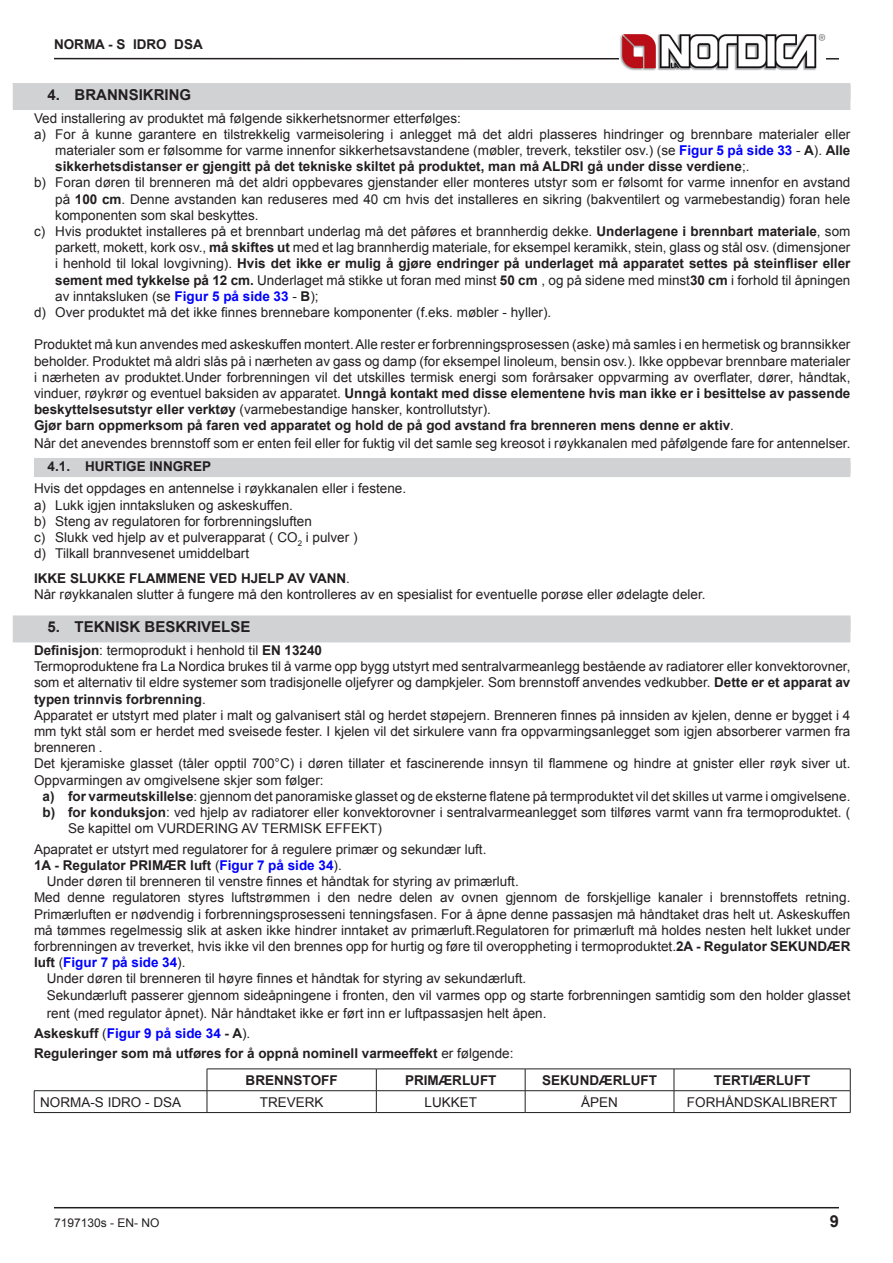
<style>
.page{position:relative;width:893px;height:1263px;background:#fff}
.page>*{position:absolute;margin:0;border:0;box-sizing:border-box;transform-origin:0 0}
.t1{font:700 16.5px "Arial";color:#231f20}
.t2{font:700 15px "Arial";color:#231f20}
.t3{font:13.5px/16.2px "Arial";color:#231f20}
.t4{font:700 13.5px "Arial";color:#231f20}
.t5{font:700 13.5px "Arial";color:#00f}
.t6{font:12px "Arial";color:#231f20}
.s1{font-weight:700;color:#00f}
.s2{font-weight:700}
.s3{font-weight:400}
.s4{color:#231f20}
.s5{font-weight:400;color:#231f20}
</style>
<div class="page">
<hr style="left:54px;top:1207px;width:785px;height:1px;background:#231f20">
<hr style="left:54px;top:58px;width:785px;height:2px;background:#231f20">
<img style="left:619px;top:34px;width:206px;height:36px">
<div style="left:13px;top:83px;width:837px;height:27px;background:#d1d2d4"></div>
<div style="left:34px;top:462px;width:816px;height:15px;background:#d1d2d4"></div>
<div style="left:34px;top:458px;width:816px;height:15px;background:#d1d2d4"></div>
<div style="left:13px;top:615px;width:837px;height:27px;background:#d1d2d4"></div>
<hr style="left:207px;top:1069px;width:169px;height:1px;background:#231f20">
<hr style="left:376px;top:1069px;width:149px;height:1px;background:#231f20">
<hr style="left:525px;top:1069px;width:149px;height:1px;background:#231f20">
<hr style="left:674px;top:1069px;width:176px;height:1px;background:#231f20">
<hr style="left:34px;top:1090px;width:173px;height:1px;background:#231f20">
<svg style="left:34px;top:1091px;width:1px;height:21px"></svg>
<hr style="left:207px;top:1090px;width:169px;height:1px;background:#231f20">
<svg style="left:207px;top:1069px;width:1px;height:43px"></svg>
<hr style="left:376px;top:1090px;width:149px;height:1px;background:#231f20">
<svg style="left:376px;top:1069px;width:1px;height:43px"></svg>
<hr style="left:525px;top:1090px;width:149px;height:1px;background:#231f20">
<svg style="left:525px;top:1069px;width:1px;height:43px"></svg>
<hr style="left:674px;top:1090px;width:176px;height:1px;background:#231f20">
<svg style="left:674px;top:1069px;width:1px;height:43px"></svg>
<svg style="left:850px;top:1069px;width:1px;height:43px"></svg>
<hr style="left:34px;top:1112px;width:173px;height:1px;background:#231f20">
<hr style="left:207px;top:1112px;width:169px;height:1px;background:#231f20">
<hr style="left:376px;top:1112px;width:149px;height:1px;background:#231f20">
<hr style="left:525px;top:1112px;width:149px;height:1px;background:#231f20">
<hr style="left:674px;top:1112px;width:176px;height:1px;background:#231f20">
<p class="t4" style="left:54px;top:35px;width:150px">NORMA - S IDRO DSA</p>
<p class="t2" style="left:48px;top:85px;width:145px">4. BRANNSIKRING</p>
<p class="t3" style="left:34px;top:110px;width:428px">Ved installering av produktet må følgende sikkerhetsnormer etterfølges:</p>
<p class="t3" style="left:34px;top:126px;width:818px">a) For å kunne garantere en tilstrekkelig varmeisolering i anlegget må det aldri plasseres hindringer og brennbare materialer eller</p>
<p class="t3" style="left:55px;top:142px;width:797px">materialer som er følsomme for varme innenfor sikkerhetsavstandene (møbler, treverk, tekstiler osv.) (se <span class="s1">Figur 5 på side 33</span> - <span class="s2">A</span>). <span class="s2">Alle</span></p>
<p class="t4" style="left:55px;top:157px;width:696px">sikkerhetsdistanser er gjengitt på det tekniske skiltet på produktet, man må ALDRI gå under disse verdiene<span class="s3">;.</span></p>
<p class="t3" style="left:34px;top:175px;width:818px">b) Foran døren til brenneren må det aldri oppbevares gjenstander eller monteres utstyr som er følsomt for varme innenfor en avstand</p>
<p class="t3" style="left:55px;top:191px;width:797px">på <span class="s2">100 cm</span>. Denne avstanden kan reduseres med 40 cm hvis det installeres en sikring (bakventilert og varmebestandig) foran hele</p>
<p class="t3" style="left:55px;top:207px;width:205px">komponenten som skal beskyttes.</p>
<p class="t3" style="left:34px;top:223px;width:818px">c) Hvis produktet installeres på et brennbart underlag må det påføres et brannherdig dekke. <span class="s2">Underlagene i brennbart materiale</span>, som</p>
<p class="t3" style="left:55px;top:240px;width:797px">parkett, mokett, kork osv., <span class="s2">må skiftes ut</span> med et lag brannherdig materiale, for eksempel keramikk, stein, glass og stål osv. (dimensjoner</p>
<p class="t4" style="left:55px;top:255px;width:797px"><span class="s3">i henhold til lokal lovgivning).</span> Hvis det ikke er mulig å gjøre endringer på underlaget må apparatet settes på steinfliser eller</p>
<p class="t3" style="left:55px;top:272px;width:797px"><span class="s2">sement med tykkelse på 12 cm.</span> Underlaget må stikke ut foran med minst <span class="s2">50 cm</span> , og på sidene med minst<span class="s2">30 cm</span> i forhold til åpningen</p>
<p class="t3" style="left:55px;top:288px;width:265px">av inntaksluken (se <span class="s1">Figur 5 på side 33</span> - <span class="s2">B</span>);</p>
<p class="t3" style="left:34px;top:304px;width:519px">d) Over produktet må det ikke finnes brennebare komponenter (f.eks. møbler - hyller).</p>
<p class="t3" style="left:34px;top:337px;width:818px">Produktet må kun anvendes med askeskuffen montert. Alle rester er forbrenningsprosessen (aske) må samles i en hermetisk og brannsikker beholder. Produktet må aldri slås på i nærheten av gass og damp (for eksempel linoleum, bensin osv.). Ikke oppbevar brennbare materialer i nærheten av produktet.Under forbrenningen vil det utskilles termisk energi som forårsaker oppvarming av overflater, dører, håndtak, vinduer, røykrør og eventuel baksiden av apparatet. <span class="s2">Unngå kontakt med disse elementene hvis man ikke er i besittelse av passende beskyttelsesutstyr eller verktøy</span> (varmebestandige hansker, kontrollutstyr).<br><span class="s2">Gjør barn oppmerksom på faren ved apparatet og hold de på god avstand fra brenneren mens denne er aktiv</span>.</p>
<p class="t3" style="left:34px;top:436px;width:818px">Når det anevendes brennstoff som er enten feil eller for fuktig vil det samle seg kreosot i røykkanalen med påfølgende fare for antennelser.</p>
<p class="t4" style="left:48px;top:457px;width:165px">4.1. HURTIGE INNGREP</p>
<p class="t3" style="left:34px;top:481px;width:374px">Hvis det oppdages en antennelse i røykkanalen eller i festene. a) Lukk igjen inntaksluken og askeskuffen.<br>b) Steng av regulatoren for forbrenningsluften<br>c) Slukk ved hjelp av et pulverapparat ( CO<sub>2</sub> i pulver )<br>d) Tilkall brannvesenet umiddelbart</p>
<p class="t3" style="left:34px;top:570px;width:673px"><span class="s2">IKKE SLUKKE FLAMMENE VED HJELP AV VANN</span>.<br>Når røykkanalen slutter å fungere må den kontrolleres av en spesialist for eventuelle porøse eller ødelagte deler.</p>
<p class="t2" style="left:48px;top:617px;width:204px">5. TEKNISK BESKRIVELSE</p>
<p class="t3" style="left:34px;top:642px;width:818px"><span class="s2">Definisjon</span>: termoprodukt i henhold til <span class="s2">EN 13240<br></span>Termoproduktene fra La Nordica brukes til å varme opp bygg utstyrt med sentralvarmeanlegg bestående av radiatorer eller konvektorovner, som et alternativ til eldre systemer som tradisjonelle oljefyrer og dampkjeler. Som brennstoff anvendes vedkubber. <span class="s2">Dette er et apparat av typen trinnvis forbrenning</span>.<br>Apparatet er utstyrt med plater i malt og galvanisert stål og herdet støpejern. Brenneren finnes på innsiden av kjelen, denne er bygget i 4 mm tykt stål som er herdet med sveisede fester. I kjelen vil det sirkulere vann fra oppvarmingsanlegget som igjen absorberer varmen fra brenneren .<br>Det kjeramiske glasset (tåler opptil 700°C) i døren tillater et fascinerende innsyn til flammene og hindre at gnister eller røyk siver ut.<br>Oppvarmingen av omgivelsene skjer som følger:</p>
<p class="t3" style="left:43px;top:788px;width:809px"><span class="s2">a) for varmeutskillelse</span>: gjennom det panoramiske glasset og de eksterne flatene på termproduktet vil det skilles ut varme i omgivelsene.</p>
<p class="t3" style="left:43px;top:804px;width:809px"><span class="s2">b) for konduksjon</span>: ved hjelp av radiatorer eller konvektorovner i sentralvarmeanlegget som tilføres varmt vann fra termoproduktet. (</p>
<p class="t3" style="left:68px;top:820px;width:315px">Se kapittel om VURDERING AV TERMISK EFFEKT)</p>
<p class="t3" style="left:34px;top:841px;width:454px">Apapratet er utstyrt med regulatorer for å regulere primær og sekundær luft.<br><span class="s2">1A - Regulator PRIMÆR luft</span> (<span class="s1">Figur 7 på side 34</span>).</p>
<p class="t3" style="left:47px;top:873px;width:473px">Under døren til brenneren til venstre finnes et håndtak for styring av primærluft.</p>
<p class="t3" style="left:34px;top:890px;width:818px">Med denne regulatoren styres luftstrømmen i den nedre delen av ovnen gjennom de forskjellige kanaler i brennstoffets retning.</p>
<p class="t3" style="left:34px;top:906px;width:818px">Primærluften er nødvendig i forbrenningsprosesseni tenningsfasen. For å åpne denne passasjen må håndtaket dras helt ut. Askeskuffen</p>
<p class="t3" style="left:34px;top:922px;width:818px">må tømmes regelmessig slik at asken ikke hindrer inntaket av primærluft.Regulatoren for primærluft må holdes nesten helt lukket under</p>
<p class="t3" style="left:34px;top:938px;width:818px">forbrenningen av treverket, hvis ikke vil den brennes opp for hurtig og føre til overoppheting i termoproduktet.<span class="s2">2A - Regulator SEKUNDÆR</span></p>
<p class="t5" style="left:34px;top:953px;width:153px"><span class="s4">luft</span> <span class="s5">(</span>Figur 7 på side 34<span class="s5">).</span></p>
<p class="t3" style="left:47px;top:971px;width:481px">Under døren til brenneren til høyre finnes et håndtak for styring av sekundærluft.</p>
<p class="t3" style="left:47px;top:987px;width:805px">Sekundærluft passerer gjennom sideåpningene i fronten, den vil varmes opp og starte forbrenningen samtidig som den holder glasset</p>
<p class="t3" style="left:34px;top:1003px;width:514px;line-height:20.4px;text-indent:13px">rent (med regulator åpnet). Når håndtaket ikke er ført inn er luftpassasjen helt åpen.<br><span class="s2">Askeskuff</span> (<span class="s1">Figur 9 på side 34</span> <span class="s2">- A</span>).<br><span class="s2">Reguleringer som må utføres for å oppnå nominell varmeeffekt</span> er følgende:</p>
<p class="t4" style="left:246px;top:1071px;width:94px">BRENNSTOFF</p>
<p class="t4" style="left:405px;top:1071px;width:93px">PRIMÆRLUFT</p>
<p class="t4" style="left:542px;top:1071px;width:116px">SEKUNDÆRLUFT</p>
<p class="t4" style="left:714px;top:1071px;width:98px">TERTIÆRLUFT</p>
<p class="t3" style="left:40px;top:1094px;width:143px">NORMA-S IDRO - DSA</p>
<p class="t3" style="left:260px;top:1094px;width:65px">TREVERK</p>
<p class="t3" style="left:425px;top:1094px;width:54px">LUKKET</p>
<p class="t3" style="left:581px;top:1094px;width:38px">ÅPEN</p>
<p class="t3" style="left:687px;top:1094px;width:152px">FORHÅNDSKALIBRERT</p>
<p class="t6" style="left:54px;top:1215px;width:107px">7197130s - EN- NO</p>
<p class="t1" style="left:830px;top:1210px;width:11px">9</p>
</div>
